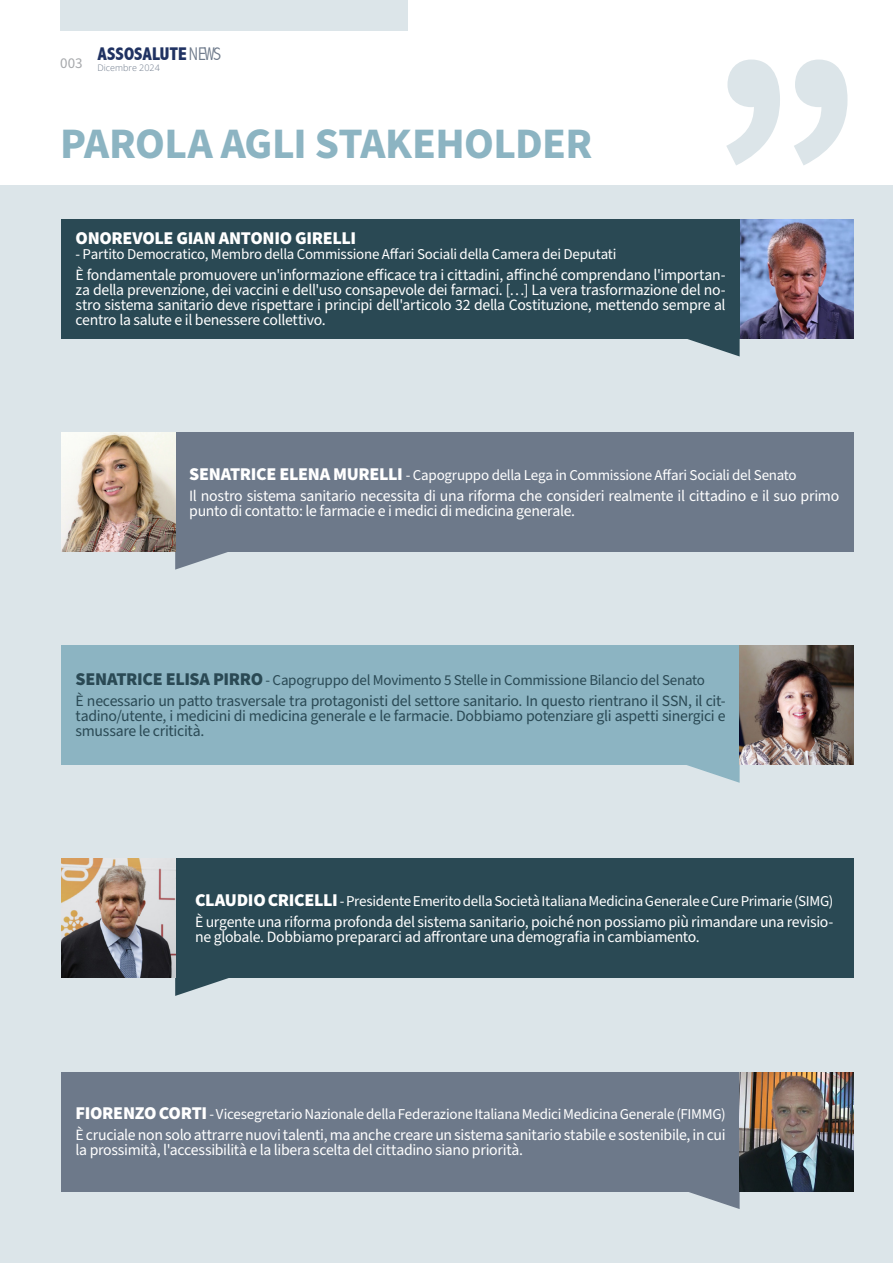
<style>
.page{position:relative;width:893px;height:1263px;background:#fff}
.page>*{position:absolute;margin:0;border:0;box-sizing:border-box;transform-origin:0 0}
.Headline_29_30_Left{font:700 43.5px "Source Sans Pro";letter-spacing:-.015em;color:#8cb4c2}
.Copy_Text_10_14_Left{font:800 condensed 18.45px "Abadi";color:#203262}
.Copy_Text_10_14_Left_Full_Wide{font:900 18px "Source Sans Pro";letter-spacing:-.02em;color:#fff}
.Copy_Text_10_14_Left_Full_Wide-2{font:15.75px/15px "Source Sans Pro";letter-spacing:-.02em;color:#fff}
.Copy_Text_10_14_Left_Full_Wide-3{font:15.75px/15px "Source Sans Pro";letter-spacing:-.02em;color:#2a4954;text-align:justify}
.Copy_Text_10_14_Left_Full_Wide-4{font:15px "Source Sans Pro";letter-spacing:-.02em;color:#fff}
.Copy_Text_10_14_Left_Full_Wide-5{font:15px "Source Sans Pro";letter-spacing:-.02em;color:#2a4954}
.t1{font:9px "Open Sans";color:#6d798a}
.s1{font-weight:300;color:#6d798a}
.s2{font-weight:900;font-size:18px}
</style>
<div class="page">
<div style="left:0;top:186px;width:893px;height:1077px;background:#dce5e9"></div>
<div style="left:60px;top:0;width:347px;height:30px;background:#dce5e9"></div>
<img style="left:740px;top:219px;width:113px;height:119px">
<div style="left:62px;top:219px;width:678px;height:119px;background:#2a4954"></div>
<svg style="left:686px;top:338px;width:54px;height:18px"></svg>
<div style="left:175px;top:433px;width:678px;height:119px;background:#6d798a"></div>
<svg style="left:175px;top:552px;width:53px;height:18px"></svg>
<img style="left:62px;top:433px;width:113px;height:119px">
<div style="left:62px;top:646px;width:678px;height:119px;background:#8cb4c2"></div>
<svg style="left:687px;top:765px;width:53px;height:18px"></svg>
<img style="left:740px;top:646px;width:113px;height:119px">
<div style="left:175px;top:859px;width:678px;height:119px;background:#2a4954"></div>
<svg style="left:175px;top:978px;width:54px;height:18px"></svg>
<img style="left:62px;top:859px;width:113px;height:119px">
<div style="left:62px;top:1072px;width:678px;height:119px;background:#6d798a"></div>
<svg style="left:686px;top:1191px;width:54px;height:18px"></svg>
<img style="left:740px;top:1072px;width:113px;height:119px">
<svg style="left:726px;top:60px;width:54px;height:105px"></svg>
<svg style="left:794px;top:60px;width:53px;height:105px"></svg>
<p class="Copy_Text_10_14_Left" style="left:60px;top:43px;width:163px"><sub>003</sub> ASSOSALUTE <span class="s1">NEWS</span></p>
<p class="t1" style="left:98px;top:62px;width:64px">Dicembre 2024</p>
<p class="Headline_29_30_Left" style="left:60px;top:113px;width:534px">PAROLA AGLI STAKEHOLDER</p>
<p class="Copy_Text_10_14_Left_Full_Wide" style="left:76px;top:225px;width:282px">ONOREVOLE GIAN ANTONIO GIRELLI</p>
<p class="Copy_Text_10_14_Left_Full_Wide-4" style="left:76px;top:244px;width:542px">- Partito Democratico, Membro della Commissione Affari Sociali della Camera dei Deputati</p>
<p class="Copy_Text_10_14_Left_Full_Wide-2" style="left:76px;top:268px;width:652px;text-align:justify">È fondamentale promuovere un'informazione efficace tra i cittadini, affinché comprendano l'importan&shy;za della prevenzione, dei vaccini e dell'uso consapevole dei farmaci. […] La vera trasformazione del no&shy;stro sistema sanitario deve rispettare i principi dell'articolo 32 della Costituzione, mettendo sempre al centro la salute e il benessere collettivo.</p>
<p class="Copy_Text_10_14_Left_Full_Wide-4" style="left:189px;top:465px;width:609px"><span class="s2">SENATRICE ELENA MURELLI</span> - Capogruppo della Lega in Commissione Affari Sociali del Senato</p>
<p class="Copy_Text_10_14_Left_Full_Wide-2" style="left:189px;top:488px;width:651px">Il nostro sistema sanitario necessita di una riforma che consideri realmente il cittadino e il suo primo punto di contatto: le farmacie e i medici di medicina generale.</p>
<p class="Copy_Text_10_14_Left_Full_Wide-5" style="left:76px;top:670px;width:631px"><span class="s2">SENATRICE ELISA PIRRO</span> - Capogruppo del Movimento 5 Stelle in Commissione Bilancio del Senato</p>
<p class="Copy_Text_10_14_Left_Full_Wide-3" style="left:76px;top:694px;width:651px">È necessario un patto trasversale tra protagonisti del settore sanitario. In questo rientrano il SSN, il cit&shy;tadino/utente, i medicini di medicina generale e le farmacie. Dobbiamo potenziare gli aspetti sinergici e smussare le criticità.</p>
<p class="Copy_Text_10_14_Left_Full_Wide-4" style="left:195px;top:891px;width:640px"><span class="s2">CLAUDIO CRICELLI</span> - Presidente Emerito della Società Italiana Medicina Generale e Cure Primarie (SIMG)</p>
<p class="Copy_Text_10_14_Left_Full_Wide-2" style="left:195px;top:915px;width:640px">È urgente una riforma profonda del sistema sanitario, poiché non possiamo più rimandare una revisio&shy;ne globale. Dobbiamo prepararci ad affrontare una demografia in cambiamento.</p>
<p class="Copy_Text_10_14_Left_Full_Wide-4" style="left:76px;top:1104px;width:651px"><span class="s2">FIORENZO CORTI</span> - Vicesegretario Nazionale della Federazione Italiana Medici Medicina Generale (FIMMG)</p>
<p class="Copy_Text_10_14_Left_Full_Wide-2" style="left:76px;top:1127px;width:651px">È cruciale non solo attrarre nuovi talenti, ma anche creare un sistema sanitario stabile e sostenibile, in cui la prossimità, l'accessibilità e la libera scelta del cittadino siano priorità.</p>
</div>
